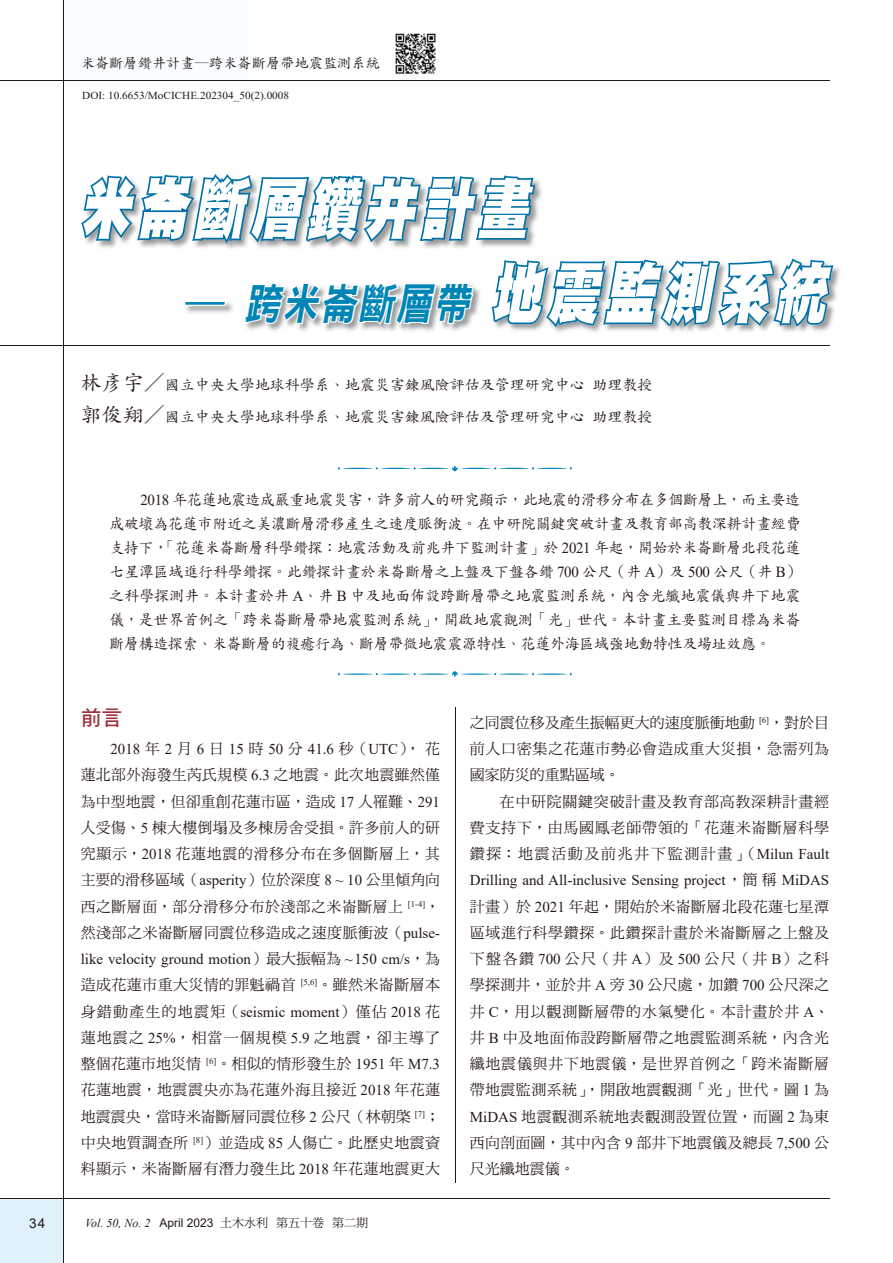
<style>
.page{position:relative;width:893px;height:1263px;background:#fff}
.page>*{position:absolute;margin:0;border:0;box-sizing:border-box;transform-origin:0 0}
.t1{font:italic 66.15px "DF Hei Std W12";color:#fff;scale:.77 1}
.t2{font:italic 43.2px "DF Hei Std W9";color:#0085b7;scale:.83 1}
.t3{font:italic 32.4px "DF Hei Std W7";color:#0085b7;scale:1.33 1}
.t4{font:21px "DF Hei Std W7";color:#9e343d}
.t5{font:15.3px/24px "DF Kai Shu Std W5";letter-spacing:-.01em;color:#231916;text-align:justify}
.t6{font:15px/26.2px "DF Ming Std W5";letter-spacing:.025em;color:#231916;text-align:justify}
.t7{font:15px "Times New Roman";color:#231916}
.t8{font:15px/31.2px "DF Kai Shu Std W5";color:#231916}
.t9{font:14.25px "DF Kai Shu Std W5";color:#231916}
.t10{font:13.5px "Arial";color:#231916}
.t11{font:italic 12px "Times New Roman";color:#231916}
.t12{font:10.65px "Times New Roman";color:#231916;scale:1.05 1}
.s1{font-family:"DF Hei Std W12";font-size:66.15px;color:#fff}
.s2{font-size:21px}
.s3{font-family:"Times New Roman"}
.s4{font-family:"DF Ming Std W5"}
.s5{font-family:"Arial";font-style:normal}
.s6{font-family:"DF Ming Std W5";font-style:normal}
</style>
<div class="page">
<div style="left:0;top:1199px;width:64px;height:64px;background:#dff2fc"></div>
<hr style="left:0;top:81px;width:829px;height:1px;background:#231916">
<hr style="left:64px;top:0;width:1px;height:1263px;background:#231916">
<hr style="left:0;top:345px;width:829px;height:1px;background:#231916">
<hr style="left:0;top:1199px;width:829px;height:1px;background:#231916">
<hr style="left:455px;top:707px;width:1px;height:475px;background:#231916">
<svg style="left:452px;top:671px;width:6px;height:6px"></svg>
<hr style="left:499px;top:673px;width:30px;height:2px;background:#0085b7;border-radius:50%">
<hr style="left:381px;top:673px;width:30px;height:2px;background:#0085b7;border-radius:50%">
<hr style="left:537px;top:673px;width:30px;height:2px;background:#0085b7;border-radius:50%">
<hr style="left:343px;top:673px;width:30px;height:2px;background:#0085b7;border-radius:50%">
<hr style="left:461px;top:673px;width:30px;height:2px;background:#0085b7;border-radius:50%">
<hr style="left:419px;top:673px;width:29px;height:2px;background:#0085b7;border-radius:50%">
<hr style="left:499px;top:468px;width:30px;height:1px;background:#0085b7;border-radius:50%">
<hr style="left:381px;top:468px;width:30px;height:1px;background:#0085b7;border-radius:50%">
<hr style="left:537px;top:468px;width:30px;height:1px;background:#0085b7;border-radius:50%">
<hr style="left:343px;top:468px;width:30px;height:1px;background:#0085b7;border-radius:50%">
<hr style="left:461px;top:468px;width:30px;height:1px;background:#0085b7;border-radius:50%">
<svg style="left:414px;top:465px;width:44px;height:6px"></svg>
<img style="left:395px;top:33px;width:41px;height:41px">
<img style="left:497px;top:265px;width:343px;height:67px">
<img style="left:247px;top:327px;width:219px;height:4px">
<svg style="left:81px;top:174px;width:752px;height:153px"></svg>
<p class="t9" style="left:81px;top:55px;width:301px">米崙斷層鑽井計畫─跨米崙斷層帶地震監測系統</p>
<p class="t12" style="left:82px;top:88px;width:199px">DOI: 10.6653/MoCICHE.202304_50(2).0008</p>
<h1 class="t1" style="left:80px;top:173px;width:599px">米崙斷層鑽井計畫</h1>
<h2 class="t2" style="left:244px;top:280px;width:716px">跨米崙斷層帶<span class="s1">地震監測系統</span></h2>
<h3 class="t3" style="left:182px;top:286px;width:38px">—</h3>
<p class="t8" style="left:81px;top:369px;width:573px"><span class="s2">林彥宇／</span>國立中央大學地球科學系、地震災害鍊風險評估及管理研究中心 助理教授<span class="s2">郭俊翔／</span>國立中央大學地球科學系、地震災害鍊風險評估及管理研究中心 助理教授</p>
<p class="t5" style="left:109px;top:487px;width:693px;text-indent:31px"><span class="s3">2018</span> 年花蓮地震造成嚴重地震災害，許多前人的研究顯示，此地震的滑移分布在多個斷層上，而主要造成破壞為花蓮市附近之美濃斷層滑移產生之速度脈衝波。在中研院關鍵突破計畫及教育部高教深耕計畫經費支持下，「花蓮米崙斷層科學鑽探：地震活動及前兆井下監測計畫」於 <span class="s3">2021</span> 年起，開始於米崙斷層北段花蓮七星潭區域進行科學鑽探。此鑽探計畫於米崙斷層之上盤及下盤各鑽 <span class="s3">700</span> 公尺（井 <span class="s3">A</span>）及 <span class="s3">500</span> 公尺（井 <span class="s3">B</span>）之科學探測井。本計畫於井 <span class="s3">A</span>、井 <span class="s3">B</span> 中及地面佈設跨斷層帶之地震監測系統，內含光纖地震儀與井下地震儀，是世界首例之「跨米崙斷層帶地震監測系統」，開啟地震觀測「光」世代。本計畫主要監測目標為米崙斷層構造探索、米崙斷層的複癒行為、斷層帶微地震震源特性、花蓮外海區域強地動特性及場址效應。</p>
<h3 class="t4" style="left:81px;top:706px;width:43px">前言</h3>
<p class="t7" style="left:111px;top:738px;width:331px">2018 <span class="s4">年</span> 2 <span class="s4">月</span> 6 <span class="s4">日</span> 15 <span class="s4">時</span> 50 <span class="s4">分</span> 41.6 <span class="s4">秒（</span>UTC<span class="s4">），花</span></p>
<p class="t6" style="left:81px;top:761px;width:361px">蓮北部外海發生芮氏規模 <span class="s3">6.3</span> 之地震。此次地震雖然僅為中型地震，但卻重創花蓮市區，造成 <span class="s3">17</span> 人罹難、<span class="s3">291</span>人受傷、<span class="s3">5</span> 棟大樓倒塌及多棟房舍受損。許多前人的研究顯示，<span class="s3">2018</span> 花蓮地震的滑移分布在多個斷層上，其主要的滑移區域（<span class="s3">asperity</span>）位於深度 <span class="s3">8 ~ 10</span> 公里傾角向西之斷層面，部分滑移分布於淺部之米崙斷層上 <sup>[1-4]</sup>，然淺部之米崙斷層同震位移造成之速度脈衝波（<span class="s3">pulse-</span></p>
<p class="t7" style="left:81px;top:948px;width:361px">like velocity ground motion<span class="s4">）最大振幅為</span> ~150 cm/s<span class="s4">，為</span></p>
<p class="t6" style="left:81px;top:971px;width:361px">造成花蓮市重大災情的罪魁禍首 <sup>[5,6]</sup>。雖然米崙斷層本</p>
<p class="t7" style="left:81px;top:1001px;width:361px"><span class="s4">身錯動產生的地震矩（</span>seismic moment<span class="s4">）僅佔</span> 2018 <span class="s4">花</span></p>
<p class="t6" style="left:81px;top:1024px;width:361px">蓮地震之 <span class="s3">25%</span>，相當一個規模 <span class="s3">5.9</span> 之地震，卻主導了整個花蓮市地災情 <sup>[6]</sup>。相似的情形發生於 <span class="s3">1951</span> 年 <span class="s3">M7.3</span>花蓮地震，地震震央亦為花蓮外海且接近 <span class="s3">2018</span> 年花蓮地震震央，當時米崙斷層同震位移 <span class="s3">2</span> 公尺（林朝棨 <sup>[7]</sup>；中央地質調查所 <sup>[8]</sup>）並造成 <span class="s3">85</span> 人傷亡。此歷史地震資料顯示，米崙斷層有潛力發生比 <span class="s3">2018</span> 年花蓮地震更大</p>
<p class="t10" style="left:29px;top:1214px;width:18px">34</p>
<p class="t11" style="left:85px;top:1215px;width:285px">Vol. 50, No. 2 <span class="s5">April 2023</span> <span class="s6">土木水利 第五十卷 第二期</span></p>
<p class="t6" style="left:470px;top:709px;width:361px">之同震位移及產生振幅更大的速度脈衝地動 <sup>[6]</sup>，對於目前人口密集之花蓮市勢必會造成重大災損，急需列為國家防災的重點區域。</p>
<p class="t6" style="left:470px;top:788px;width:361px;text-indent:30px">在中研院關鍵突破計畫及教育部高教深耕計畫經費支持下，由馬國鳳老師帶領的「花蓮米崙斷層科學鑽探：地震活動及前兆井下監測計畫」（<span class="s3">Milun Fault</span></p>
<p class="t7" style="left:470px;top:870px;width:361px">Drilling and All-inclusive Sensing project<span class="s4">，簡稱</span> MiDAS</p>
<p class="t6" style="left:470px;top:893px;width:361px">計畫）於 <span class="s3">2021</span> 年起，開始於米崙斷層北段花蓮七星潭區域進行科學鑽探。此鑽探計畫於米崙斷層之上盤及下盤各鑽 <span class="s3">700</span> 公尺（井 <span class="s3">A</span>）及 <span class="s3">500</span> 公尺（井 <span class="s3">B</span>）之科學探測井，並於井 <span class="s3">A</span> 旁 <span class="s3">30</span> 公尺處，加鑽 <span class="s3">700</span> 公尺深之井 <span class="s3">C</span>，用以觀測斷層帶的水氣變化。本計畫於井 <span class="s3">A</span>、井 <span class="s3">B</span> 中及地面佈設跨斷層帶之地震監測系統，內含光纖地震儀與井下地震儀，是世界首例之「跨米崙斷層帶地震監測系統」，開啟地震觀測「光」世代。圖 <span class="s3">1</span> 為<span class="s3">MiDAS</span> 地震觀測系統地表觀測設置位置，而圖 <span class="s3">2</span> 為東西向剖面圖，其中內含 <span class="s3">9</span> 部井下地震儀及總長 <span class="s3">7,500</span> 公尺光纖地震儀。</p>
</div>
